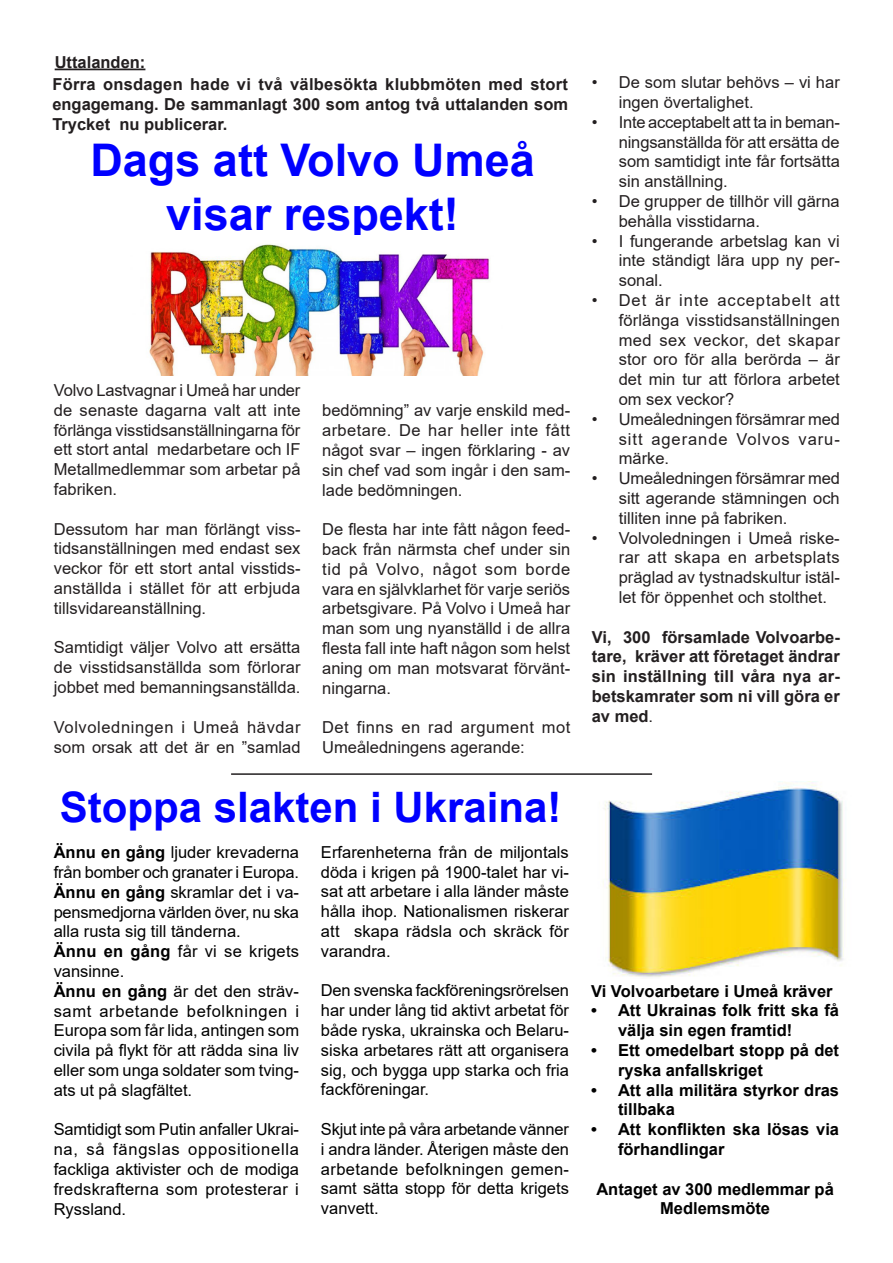
<style>
.page{position:relative;width:893px;height:1263px;background:#fff}
.page>*{position:absolute;margin:0;border:0;box-sizing:border-box;transform-origin:0 0}
.t1{font:700 45px/54px "Arial";color:#00f;text-align:center}
.t2{font:700 42px "Arial";color:#00f}
.t3{font:16.5px/19.8px "Arial";color:#231f20;text-align:justify}
.t4{font:16.5px/19.8px "Arial";color:#000;text-align:justify}
.t5{font:700 16.5px/19.8px "Arial";color:#231f20;text-align:justify}
.t6{font:700 16.5px/19.8px "Arial";color:#000}
.t7{font:16.5px/19.8px "Arial";letter-spacing:.035em;color:#231f20}
.s1{font-weight:700}
.s2{font-weight:400}
</style>
<div class="page">
<hr style="left:55px;top:69px;width:90px;height:1px;background:#231f20">
<img style="left:603px;top:782px;width:241px;height:195px">
<img style="left:149px;top:244px;width:341px;height:131px">
<hr style="left:231px;top:773px;width:421px;height:2px;background:#231f20">
<p class="t5" style="left:55px;top:52px;width:92px">Uttalanden:</p>
<p class="t5" style="left:52px;top:75px;width:517px">Förra onsdagen hade vi två välbesökta klubbmöten med stort engagemang. De sammanlagt 300 som antog två uttalanden som Trycket nu publicerar.</p>
<p class="t1" style="left:90px;top:134px;width:446px">Dags att Volvo Umeå visar respekt!</p>
<p class="t3" style="left:54px;top:380px;width:248px">Volvo Lastvagnar i Umeå har under de senaste dagarna valt att inte förlänga visstidsanställningarna för ett stort antal medarbetare och IF Metallmedlemmar som arbetar på fabriken.</p>
<p class="t3" style="left:54px;top:519px;width:248px">Dessutom har man förlängt viss&shy;tidsanställningen med endast sex veckor för ett stort antal visstids&shy;anställda i stället för att erbjuda tillsvidareanställning.</p>
<p class="t3" style="left:54px;top:638px;width:248px">Samtidigt väljer Volvo att ersätta de visstidsanställda som förlorar jobbet med bemanningsanställda.</p>
<p class="t7" style="left:54px;top:717px;width:248px">Volvoledningen i Umeå hävdar som orsak att det är en ”samlad</p>
<p class="t3" style="left:322px;top:401px;width:250px">bedömning” av varje enskild med&shy;arbetare. De har heller inte fått något svar – ingen förklaring - av sin chef vad som ingår i den sam&shy;lade bedömningen.</p>
<p class="t3" style="left:322px;top:519px;width:250px">De flesta har inte fått någon feed&shy;back från närmsta chef under sin tid på Volvo, något som borde vara en självklarhet för varje seriös arbetsgivare. På Volvo i Umeå har man som ung nyanställd i de allra flesta fall inte haft någon som helst aning om man motsvarat förvänt&shy;ningarna.</p>
<p class="t3" style="left:322px;top:717px;width:250px">Det finns en rad argument mot<br>Umeåledningens agerande:</p>
<p class="t2" style="left:60px;top:777px;width:503px">Stoppa slakten i Ukraina!</p>
<p class="t4" style="left:54px;top:842px;width:247px"><span class="s1">Ännu en gång</span> ljuder krevaderna från bomber och granater i Europa.</p>
<p class="t4" style="left:54px;top:882px;width:247px"><span class="s1">Ännu en gång</span> skramlar det i va&shy;pensmedjorna världen över, nu ska alla rusta sig till tänderna.</p>
<p class="t4" style="left:54px;top:941px;width:247px"><span class="s1">Ännu en gång</span> får vi se krigets vansinne.</p>
<p class="t4" style="left:54px;top:981px;width:247px"><span class="s1">Ännu en gång</span> är det den sträv&shy;samt arbetande befolkningen i Europa som får lida, antingen som civila på flykt för att rädda sina liv eller som unga soldater som tving&shy;ats ut på slagfältet.</p>
<p class="t4" style="left:54px;top:1119px;width:247px">Samtidigt som Putin anfaller Ukrai&shy;na, så fängslas oppositionella fackliga aktivister och de modiga fredskrafterna som protesterar i Ryssland.</p>
<p class="t4" style="left:321px;top:842px;width:250px">Erfarenheterna från de miljontals döda i krigen på 1900-talet har vi&shy;sat att arbetare i alla länder måste hålla ihop. Nationalismen riskerar att skapa rädsla och skräck för varandra.</p>
<p class="t4" style="left:321px;top:981px;width:250px">Den svenska fackföreningsrörelsen har under lång tid aktivt arbetat för både ryska, ukrainska och Belaru&shy;siska arbetares rätt att organisera sig, och bygga upp starka och fria fackföreningar.</p>
<p class="t4" style="left:321px;top:1119px;width:250px">Skjut inte på våra arbetande vänner i andra länder. Återigen måste den arbetande befolkningen gemen&shy;samt sätta stopp för detta krigets vanvett.</p>
<p class="t3" style="left:619px;top:72px;width:223px;text-indent:-27px">• De som slutar behövs – vi har ingen övertalighet.</p>
<p class="t3" style="left:619px;top:112px;width:223px;text-indent:-27px">• Inte acceptabelt att ta in beman&shy;ningsanställda för att ersätta de som samtidigt inte får fortsätta sin anställning.</p>
<p class="t3" style="left:619px;top:191px;width:223px;text-indent:-27px">• De grupper de tillhör vill gärna behålla visstidarna.</p>
<p class="t3" style="left:619px;top:231px;width:223px;text-indent:-27px">• I fungerande arbetslag kan vi inte ständigt lära upp ny per&shy;sonal.</p>
<p class="t3" style="left:619px;top:290px;width:223px;text-indent:-27px">• Det är inte acceptabelt att förlänga visstidsanställningen med sex veckor, det skapar stor oro för alla berörda – är det min tur att förlora arbetet om sex veckor?</p>
<p class="t3" style="left:619px;top:409px;width:223px;text-indent:-27px">• Umeåledningen försämrar med sitt agerande Volvos varu&shy;märke.</p>
<p class="t3" style="left:619px;top:468px;width:223px;text-indent:-27px">• Umeåledningen försämrar med sitt agerande stämningen och tilliten inne på fabriken.</p>
<p class="t3" style="left:619px;top:528px;width:223px;text-indent:-27px">• Volvoledningen i Umeå riske&shy;rar att skapa en arbetsplats präglad av tystnadskultur istäl&shy;let för öppenhet och stolthet.</p>
<p class="t5" style="left:592px;top:627px;width:250px">Vi, 300 församlade Volvoarbe&shy;tare, kräver att företaget ändrar sin inställning till våra nya ar&shy;betskamrater som ni vill göra er av med<span class="s2">.</span></p>
<p class="t6" style="left:591px;top:981px;width:243px">Vi Volvoarbetare i Umeå kräver</p>
<p class="t6" style="left:618px;top:1001px;width:223px;text-indent:-27px">• Att Ukrainas folk fritt ska få välja sin egen framtid!</p>
<p class="t6" style="left:618px;top:1040px;width:223px;text-indent:-27px">• Ett omedelbart stopp på det ryska anfallskriget</p>
<p class="t6" style="left:618px;top:1080px;width:223px;text-indent:-27px">• Att alla militära styrkor dras tillbaka</p>
<p class="t6" style="left:618px;top:1120px;width:222px;text-indent:-27px">• Att konflikten ska lösas via förhandlingar</p>
<p class="t6" style="left:596px;top:1179px;width:239px;text-align:center">Antaget av 300 medlemmar på<br>Medlemsmöte</p>
</div>
